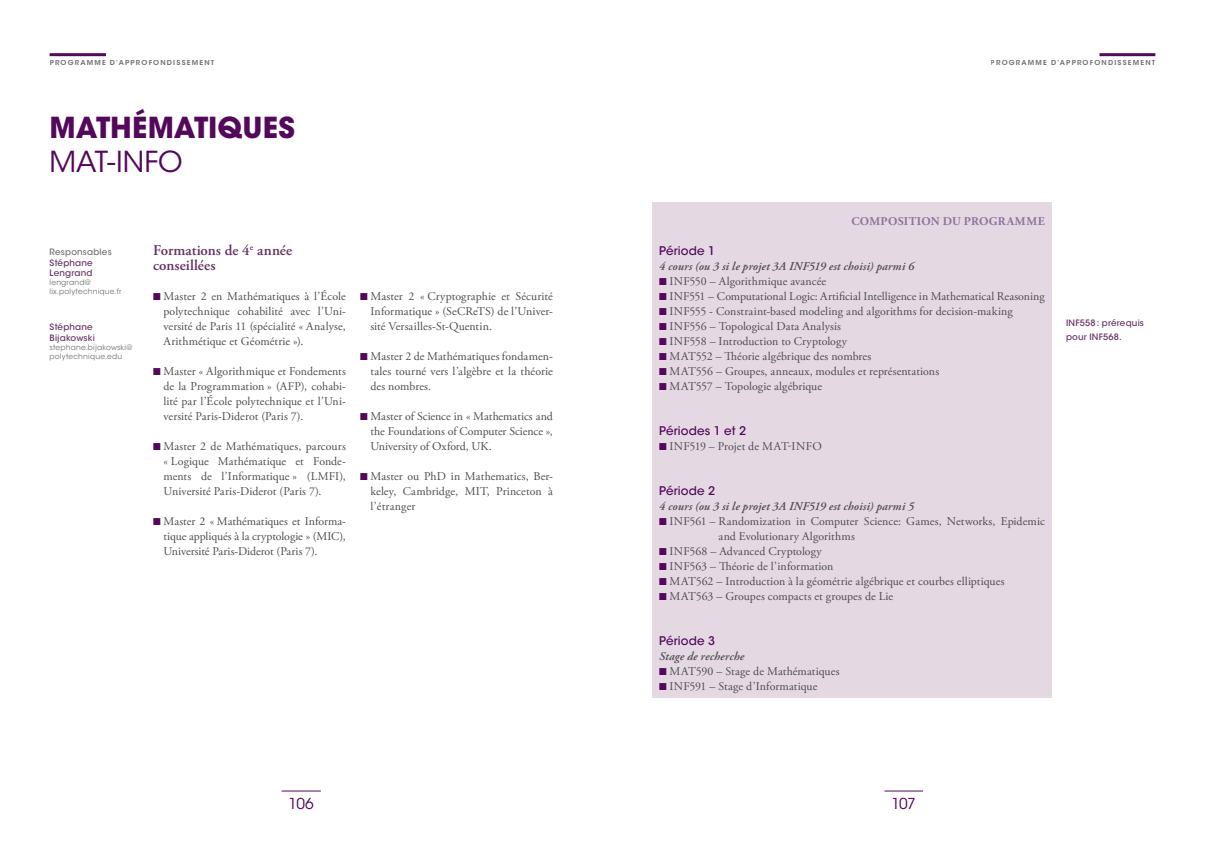
<style>
.page{position:relative;width:1205px;height:851px;background:#fff}
.page>*{position:absolute;margin:0;border:0;box-sizing:border-box;transform-origin:0 0}
.t1{font:700 28.75px "ITC Avant Garde Std";letter-spacing:-.005em;color:#53085b}
.t2{font:28.75px "ITC Avant Garde Std";letter-spacing:-.005em;color:#53085b}
.t3{font:600 15px/15px "Adobe Garamond Pro";letter-spacing:.005em;color:#663165}
.t4{font:15px "ITC Avant Garde Std";letter-spacing:-.05em;color:#53085b}
.t5{font:11.88px/15px "Adobe Garamond Pro";letter-spacing:.005em;color:#4b4c4d;text-align:justify}
.t6{font:italic 600 11.88px "Adobe Garamond Pro";letter-spacing:.015em;color:#4b4c4d}
.t7{font:500 11.88px "ITC Avant Garde Std";letter-spacing:.01em;color:#53085b}
.t8{font:700 11.88px "Adobe Garamond Pro";letter-spacing:.025em;color:#92729d}
.t9{font:500 8.75px/10.5px "ITC Avant Garde Std";letter-spacing:.02em;color:#663165}
.t10{font:500 8.75px "ITC Avant Garde Std";letter-spacing:.02em;color:#717074}
.t11{font:7.5px/9px "ITC Avant Garde Std";letter-spacing:.025em;color:#717074}
.t12{font:600 7px "ITC Avant Garde Std";letter-spacing:.17em;color:#717074}
.s1{color:#53085b}
</style>
<div class="page">
<hr style="left:50px;top:53px;width:56px;height:3px;background:#53085b">
<hr style="left:1099px;top:53px;width:56px;height:3px;background:#53085b">
<hr style="left:884px;top:790px;width:39px;height:1px;background:#53085b">
<hr style="left:282px;top:790px;width:39px;height:1px;background:#53085b">
<div style="left:652px;top:202px;width:400px;height:496px;background:#e4d9e3"></div>
<p class="t12" style="left:50px;top:58px;width:166px">PROGRAMME D’APPROFONDISSEMENT</p>
<p class="t12" style="left:990px;top:58px;width:166px">PROGRAMME D’APPROFONDISSEMENT</p>
<h1 class="t1" style="left:50px;top:109px;width:247px">MATHÉMATIQUES</h1>
<h1 class="t2" style="left:50px;top:144px;width:135px">MAT-INFO</h1>
<p class="t10" style="left:50px;top:246px;width:64px">Responsables</p>
<p class="t9" style="left:50px;top:257px;width:45px">Stéphane<br>Lengrand</p>
<p class="t11" style="left:50px;top:278px;width:73px">lengrand@ lix.polytechnique.fr</p>
<p class="t9" style="left:50px;top:322px;width:47px">Stéphane<br>Bijakowski</p>
<p class="t11" style="left:50px;top:342px;width:84px">stephane.bijakowski@ polytechnique.edu</p>
<p class="t3" style="left:153px;top:243px;width:141px">Formations de 4<sup>e</sup> année conseillées</p>
<p class="t5" style="left:163px;top:289px;width:184px;text-indent:-10px"><span class="s1">■</span> Master 2 en Mathématiques à l’École polytechnique cohabilité avec l’Uni&shy;versité de Paris 11 (spécialité « Analyse, Arithmétique et Géométrie »).</p>
<p class="t5" style="left:163px;top:364px;width:184px;text-indent:-10px"><span class="s1">■</span> Master « Algorithmique et Fondements de la Programmation » (AFP), cohabi&shy;lité par l’École polytechnique et l’Uni&shy;versité Paris-Diderot (Paris 7).</p>
<p class="t5" style="left:163px;top:439px;width:184px;text-indent:-10px"><span class="s1">■</span> Master 2 de Mathématiques, parcours « Logique Mathématique et Fonde&shy;ments de l’Informatique » (LMFI), Université Paris-Diderot (Paris 7).</p>
<p class="t5" style="left:163px;top:514px;width:184px;text-indent:-10px"><span class="s1">■</span> Master 2 « Mathématiques et Informa&shy;tique appliqués à la cryptologie » (MIC), Université Paris-Diderot (Paris 7).</p>
<p class="t5" style="left:370px;top:289px;width:184px;text-indent:-10px"><span class="s1">■</span> Master 2 « Cryptographie et Sécurité Informatique » (SeCReTS) de l’Univer&shy;sité Versailles-St-Quentin.</p>
<p class="t5" style="left:370px;top:349px;width:184px;text-indent:-10px"><span class="s1">■</span> Master 2 de Mathématiques fondamen&shy;tales tourné vers l’algèbre et la théorie des nombres.</p>
<p class="t5" style="left:370px;top:409px;width:184px;text-indent:-10px"><span class="s1">■</span> Master of Science in « Mathematics and the Foundations of Computer Science », University of Oxford, UK.</p>
<p class="t5" style="left:370px;top:469px;width:184px;text-indent:-10px"><span class="s1">■</span> Master ou PhD in Mathematics, Ber&shy;keley, Cambridge, MIT, Princeton à l’étranger</p>
<p class="t8" style="left:851px;top:214px;width:195px">COMPOSITION DU PROGRAMME</p>
<p class="t7" style="left:659px;top:243px;width:57px">Période 1</p>
<p class="t6" style="left:659px;top:259px;width:256px">4 cours (ou 3 si le projet 3A INF519 est choisi) parmi 6</p>
<p class="t5" style="left:659px;top:274px;width:169px"><span class="s1">■</span> INF550 – Algorithmique avancée</p>
<p class="t5" style="left:659px;top:289px;width:387px"><span class="s1">■</span> INF551 – Computational Logic: Artificial Intelligence in Mathematical Reasoning</p>
<p class="t5" style="left:659px;top:304px;width:355px"><span class="s1">■</span> INF555 - Constraint-based modeling and algorithms for decision-making</p>
<p class="t5" style="left:659px;top:319px;width:183px"><span class="s1">■</span> INF556 – Topological Data Analysis</p>
<p class="t5" style="left:659px;top:334px;width:189px"><span class="s1">■</span> INF558 – Introduction to Cryptology</p>
<p class="t5" style="left:659px;top:349px;width:214px"><span class="s1">■</span> MAT552 – Théorie algébrique des nombres</p>
<p class="t5" style="left:659px;top:364px;width:281px"><span class="s1">■</span> MAT556 – Groupes, anneaux, modules et représentations</p>
<p class="t5" style="left:659px;top:379px;width:164px"><span class="s1">■</span> MAT557 – Topologie algébrique</p>
<p class="t7" style="left:659px;top:423px;width:88px">Périodes 1 et 2</p>
<p class="t5" style="left:659px;top:439px;width:164px"><span class="s1">■</span> INF519 – Projet de MAT-INFO</p>
<p class="t7" style="left:659px;top:483px;width:57px">Période 2</p>
<p class="t6" style="left:659px;top:499px;width:256px">4 cours (ou 3 si le projet 3A INF519 est choisi) parmi 5</p>
<p class="t5" style="left:718px;top:514px;width:328px;text-indent:-59px"><span class="s1">■</span> INF561 – Randomization in Computer Science: Games, Networks, Epidemic and Evolutionary Algorithms</p>
<p class="t5" style="left:659px;top:544px;width:164px"><span class="s1">■</span> INF568 – Advanced Cryptology</p>
<p class="t5" style="left:659px;top:559px;width:176px"><span class="s1">■</span> INF563 – Théorie de l’information</p>
<p class="t5" style="left:659px;top:574px;width:347px"><span class="s1">■</span> MAT562 – Introduction à la géométrie algébrique et courbes elliptiques</p>
<p class="t5" style="left:659px;top:589px;width:236px"><span class="s1">■</span> MAT563 – Groupes compacts et groupes de Lie</p>
<p class="t7" style="left:659px;top:633px;width:57px">Période 3</p>
<p class="t6" style="left:659px;top:649px;width:86px">Stage de recherche</p>
<p class="t5" style="left:659px;top:664px;width:182px"><span class="s1">■</span> MAT590 – Stage de Mathématiques</p>
<p class="t5" style="left:659px;top:679px;width:160px"><span class="s1">■</span> INF591 – Stage d’Informatique</p>
<p class="t9" style="left:1066px;top:316px;width:79px;line-height:13.8px">INF558: prérequis pour INF568.</p>
<p class="t4" style="left:289px;top:794px;width:27px">106</p>
<p class="t4" style="left:891px;top:794px;width:26px">107</p>
</div>
